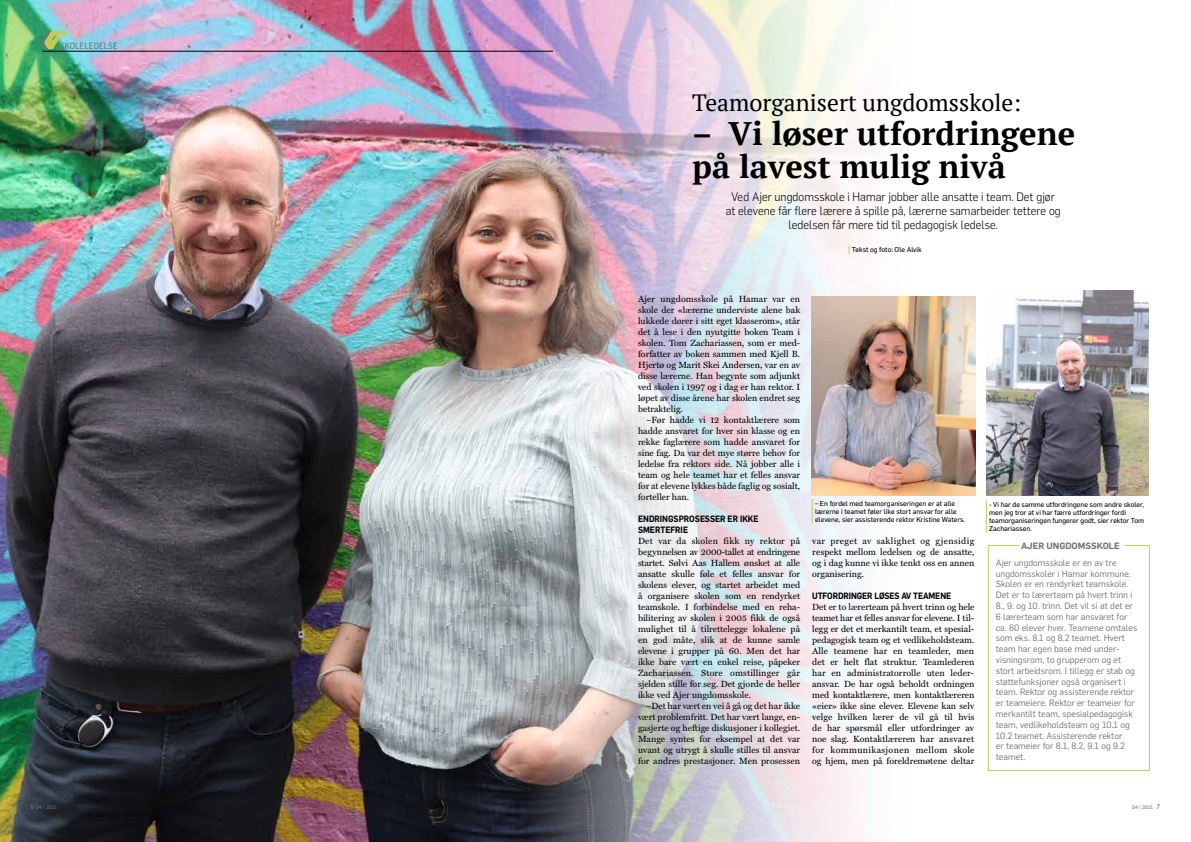
<style>
.page{position:relative;width:1191px;height:842px;background:#fff}
.page>*{position:absolute;margin:0;border:0;box-sizing:border-box;transform-origin:0 0}
.t1{font:700 32.5px/33.6px "PT Serif";color:#000}
.t2{font:23.6px "PT Serif";color:#000}
.t3{font:300 12px/14px "Flama";color:#000;text-align:center;scale:.95 1}
.t4{font:9px/11px "Miller Text Roman";color:#000;text-align:justify}
.t5{font:9px/10.8px "Flama";color:#747373}
.t6{font:600 9px/11px "Flama";color:#000;scale:.9 1}
.t7{font:600 9px "Flama";color:#747373}
.t8{font:9px "Flama Semicond Basic";color:#747373}
.t9{font:7px/8px "Flama Basic";color:#000}
.t10{font:5px "Flama";color:#747373}
.s1{font-size:7px}
</style>
<div class="page">
<img style="left:0;top:0;width:987px;height:842px">
<svg style="left:42px;top:31px;width:25px;height:18px"></svg>
<hr style="left:43px;top:51px;width:510px;height:1px;background:#000">
<img style="left:986px;top:291px;width:162px;height:205px">
<svg style="left:987px;top:544px;width:163px;height:228px"></svg>
<hr style="left:985px;top:500px;width:1px;height:33px;background:#c3cb56">
<svg style="left:811px;top:499px;width:1px;height:24px"></svg>
<img style="left:811px;top:296px;width:164px;height:200px">
<p class="t8" style="left:60px;top:41px;width:59px">SKOLELEDELSE</p>
<h2 class="t2" style="left:692px;top:87px;width:330px">Teamorganisert ungdomsskole:</h2>
<h1 class="t1" style="left:692px;top:116px;width:384px">– Vi løser utfordringene på lavest mulig nivå</h1>
<h3 class="t3" style="left:726px;top:189px;width:354px">Ved Ajer ungdomsskole i Hamar jobber alle ansatte i team. Det gjør at elevene får flere lærere å spille på, lærerne samarbeider tettere og ledelsen får mere tid til pedagogisk ledelse.</h3>
<p class="t9" style="left:852px;top:246px;width:71px">Tekst og foto: Ole Alvik</p>
<p class="t4" style="left:638px;top:293px;width:164px">Ajer ungdomsskole på Hamar var en skole der «lærerne underviste alene bak lukkede dører i sitt eget klasserom», står det å lese i den nyutgitte boken Team i skolen. Tom Zachariassen, som er med&shy;forfatter av boken sammen med Kjell B.<br>Hjertø og Marit Skei Andersen, var en av disse lærerne. Han begynte som adjunkt ved skolen i 1997 og i dag er han rektor. I løpet av disse årene har skolen endret seg betraktelig.</p>
<p class="t4" style="left:638px;top:414px;width:164px;text-indent:9px">–Før hadde vi 12 kontaktlærere som hadde ansvaret for hver sin klasse og en rekke faglærere som hadde ansvaret for sine fag. Da var det mye større behov for ledelse fra rektors side. Nå jobber alle i team og hele teamet har et felles ansvar for at elevene lykkes både faglig og sosialt, forteller han.</p>
<p class="t6" style="left:638px;top:513px;width:135px">ENDRINGSPROSESSER ER IKKE<br>SMERTEFRIE</p>
<p class="t4" style="left:638px;top:535px;width:164px">Det var da skolen fikk ny rektor på begynnelsen av 2000-tallet at endringene startet. Sølvi Aas Hallem ønsket at alle ansatte skulle føle et felles ansvar for skolens elever, og startet arbeidet med å organisere skolen som en rendyrket teamskole. I forbindelse med en reha&shy;bilitering av skolen i 2005 fikk de også mulighet til å tilrettelegge lokalene på en god måte, slik at de kunne samle elevene i grupper på 60. Men det har ikke bare vært en enkel reise, påpeker Zachariassen. Store omstillinger går sjelden stille for seg. Det gjorde de heller ikke ved Ajer ungdomsskole.</p>
<p class="t4" style="left:638px;top:700px;width:164px;text-indent:9px">–Det har vært en vei å gå og det har ikke vært problemfritt. Det har vært lange, en&shy;gasjerte og heftige diskusjoner i kollegiet.<br>Mange syntes for eksempel at det var uvant og utrygt å skulle stilles til ansvar for andres prestasjoner. Men prosessen</p>
<p class="t9" style="left:815px;top:499px;width:152px">– En fordel med teamorganiseringen er at alle lærerne i teamet føler like stort ansvar for alle elevene, sier assisterende rektor Kristine Waters.</p>
<p class="t4" style="left:812px;top:535px;width:164px">var preget av saklighet og gjensidig respekt mellom ledelsen og de ansatte, og i dag kunne vi ikke tenkt oss en annen organisering.</p>
<p class="t6" style="left:812px;top:590px;width:156px">UTFORDRINGER LØSES AV TEAMENE</p>
<p class="t4" style="left:812px;top:601px;width:164px">Det er to lærerteam på hvert trinn og hele teamet har et felles ansvar for elevene. I til&shy;legg er det et merkantilt team, et spesial&shy;pedagogisk team og et vedlikeholdsteam.<br>Alle teamene har en teamleder, men det er helt flat struktur. Teamlederen har en administratorrolle uten leder&shy;ansvar. De har også beholdt ordningen med kontaktlærere, men kontaktlæreren «eier» ikke sine elever. Elevene kan selv velge hvilken lærer de vil gå til hvis de har spørsmål eller utfordringer av noe slag. Kontaktlæreren har ansvaret for kommunikasjonen mellom skole og hjem, men på foreldremøtene deltar</p>
<p class="t9" style="left:989px;top:500px;width:157px">- Vi har de samme utfordringene som andre skoler, men jeg tror at vi har færre utfordringer fordi teamorganiseringen fungerer godt, sier rektor Tom Zachariassen.</p>
<p class="t7" style="left:1021px;top:539px;width:100px">AJER UNGDOMSSKOLE</p>
<p class="t5" style="left:995px;top:557px;width:143px">Ajer ungdomsskole er en av tre ungdomsskoler i Hamar kommune.<br>Skolen er en rendyrket teamskole.<br>Det er to lærerteam på hvert trinn i<br>8., 9. og 10. trinn. Det vil si at det er<br>6 lærerteam som har ansvaret for ca. 60 elever hver. Teamene omtales som eks. 8.1 og 8.2 teamet. Hvert team har egen base med under&shy;visningsrom, to grupperom og et stort arbeidsrom. I tillegg er stab og støttefunksjoner også organisert i team. Rektor og assisterende rektor er teameiere. Rektor er teameier for merkantilt team, spesialpedagogisk team, vedlikeholdsteam og 10.1 og<br>10.2 teamet. Assisterende rektor<br>er teameier for 8.1, 8.2, 9.1 og 9.2 teamet.</p>
<p class="t10" style="left:31px;top:804px;width:28px"><span class="s1">6</span> 04 | 2021</p>
<p class="t10" style="left:1132px;top:804px;width:30px">04 | 2021 <span class="s1">7</span></p>
</div>
